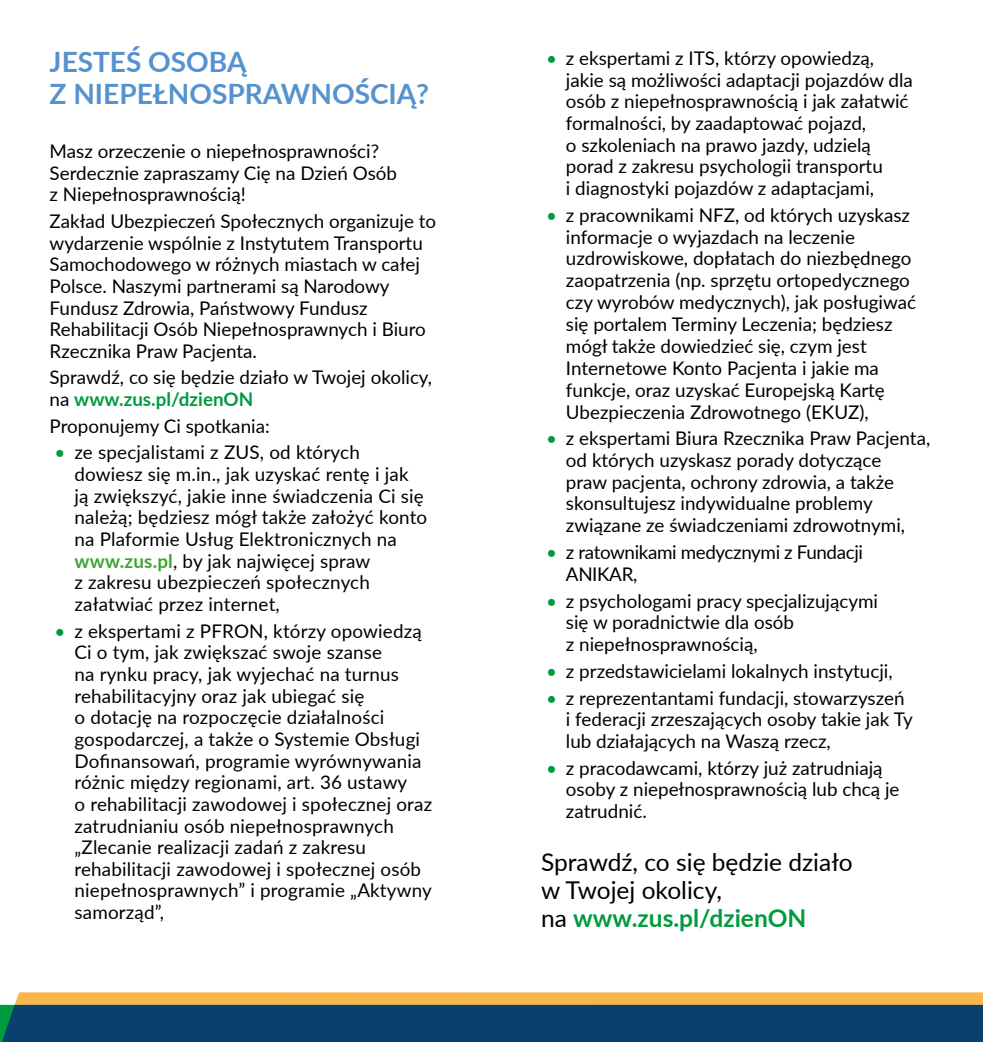
<style>
.page{position:relative;width:983px;height:1042px;background:#fff}
.page>*{position:absolute;margin:0;border:0;box-sizing:border-box;transform-origin:0 0}
.t1{font:700 28px/32.2px "Lato";color:#5692ce}
.t2{font:24.5px/28.2px "Lato";color:#000}
.t3{font:18.9px/21.7px "Lato";color:#000}
.t4{font:18.9px/21.9px "Lato";letter-spacing:-.02em;color:#000}
.s1{font-weight:700;color:#009b3e}
.s2{color:#009b3e}
.s3{font-weight:700;color:#3fa535}
</style>
<div class="page">
<svg style="left:0;top:992px;width:982px;height:50px;background:#465f67"></svg>
<h1 class="t1" style="left:50px;top:45px;width:381px">JESTEŚ OSOBĄ<br>Z NIEPEŁNOSPRAWNOŚCIĄ?</h1>
<p class="t3" style="left:50px;top:140px;width:349px">Masz orzeczenie o niepełnosprawności?<br>Serdecznie zapraszamy Cię na Dzień Osób z Niepełnosprawnością!</p>
<p class="t3" style="left:50px;top:209px;width:388px">Zakład Ubezpieczeń Społecznych organizuje to wydarzenie wspólnie z Instytutem Transportu Samochodowego w różnych miastach w całej Polsce. Naszymi partnerami są Narodowy Fundusz Zdrowia, Państwowy Fundusz Rehabilitacji Osób Niepełnosprawnych i Biuro Rzecznika Praw Pacjenta.</p>
<p class="t3" style="left:50px;top:366px;width:384px">Sprawdź, co się będzie działo w Twojej okolicy, na <span class="s1">www.zus.pl/dzienON</span></p>
<p class="t3" style="left:50px;top:414px;width:221px">Proponujemy Ci spotkania:</p>
<p class="t3" style="left:74px;top:441px;width:354px;text-indent:-20px"><span class="s2">•</span> ze specjalistami z ZUS, od których dowiesz się m.in., jak uzyskać rentę i jak ją zwiększyć, jakie inne świadczenia Ci się należą; będziesz mógł także założyć konto na Plaformie Usług Elektronicznych na <span class="s3">www.zus.pl</span>, by jak najwięcej spraw<br>z zakresu ubezpieczeń społecznych załatwiać przez internet,</p>
<p class="t3" style="left:74px;top:619px;width:359px;text-indent:-20px"><span class="s2">•</span> z ekspertami z PFRON, którzy opowiedzą Ci o tym, jak zwiększać swoje szanse<br>na rynku pracy, jak wyjechać na turnus rehabilitacyjny oraz jak ubiegać się<br>o dotację na rozpoczęcie działalności gospodarczej, a także o Systemie Obsługi Dofinansowań, programie wyrównywania różnic między regionami, art. 36 ustawy<br>o rehabilitacji zawodowej i społecznej oraz zatrudnianiu osób niepełnosprawnych „Zlecanie realizacji zadań z zakresu rehabilitacji zawodowej i społecznej osób niepełnosprawnych” i programie „Aktywny samorząd”,</p>
<p class="t3" style="left:566px;top:46px;width:348px;text-indent:-20px"><span class="s2">•</span> z ekspertami z ITS, którzy opowiedzą, jakie są możliwości adaptacji pojazdów dla osób z niepełnosprawnością i jak załatwić formalności, by zaadaptować pojazd,<br>o szkoleniach na prawo jazdy, udzielą porad z zakresu psychologii transportu<br>i diagnostyki pojazdów z adaptacjami,</p>
<p class="t3" style="left:566px;top:203px;width:351px;text-indent:-20px"><span class="s2">•</span> z pracownikami NFZ, od których uzyskasz informacje o wyjazdach na leczenie uzdrowiskowe, dopłatach do niezbędnego zaopatrzenia (np. sprzętu ortopedycznego czy wyrobów medycznych), jak posługiwać się portalem Terminy Leczenia; będziesz mógł także dowiedzieć się, czym jest Internetowe Konto Pacjenta i jakie ma funkcje, oraz uzyskać Europejską Kartę Ubezpieczenia Zdrowotnego (EKUZ),</p>
<p class="t3" style="left:566px;top:427px;width:366px;text-indent:-20px"><span class="s2">•</span> z ekspertami Biura Rzecznika Praw Pacjenta, od których uzyskasz porady dotyczące<br>praw pacjenta, ochrony zdrowia, a także skonsultujesz indywidualne problemy związane ze świadczeniami zdrowotnymi,</p>
<p class="t4" style="left:566px;top:540px;width:298px;text-indent:-20px"><span class="s2">•</span> z ratownikami medycznymi z Fundacji<br>ANIKAR,</p>
<p class="t3" style="left:566px;top:589px;width:313px;text-indent:-20px"><span class="s2">•</span> z psychologami pracy specjalizującymi się w poradnictwie dla osób<br>z niepełnosprawnością,</p>
<p class="t3" style="left:546px;top:659px;width:348px"><span class="s2">•</span> z przedstawicielami lokalnych instytucji,</p>
<p class="t3" style="left:566px;top:686px;width:348px;text-indent:-20px"><span class="s2">•</span> z reprezentantami fundacji, stowarzyszeń i federacji zrzeszających osoby takie jak Ty lub działających na Waszą rzecz,</p>
<p class="t3" style="left:566px;top:756px;width:335px;text-indent:-20px"><span class="s2">•</span> z pracodawcami, którzy już zatrudniają osoby z niepełnosprawnością lub chcą je zatrudnić.</p>
<p class="t2" style="left:541px;top:847px;width:313px">Sprawdź, co się będzie działo w Twojej okolicy,<br>na <span class="s1">www.zus.pl/dzienON</span></p>
</div>
